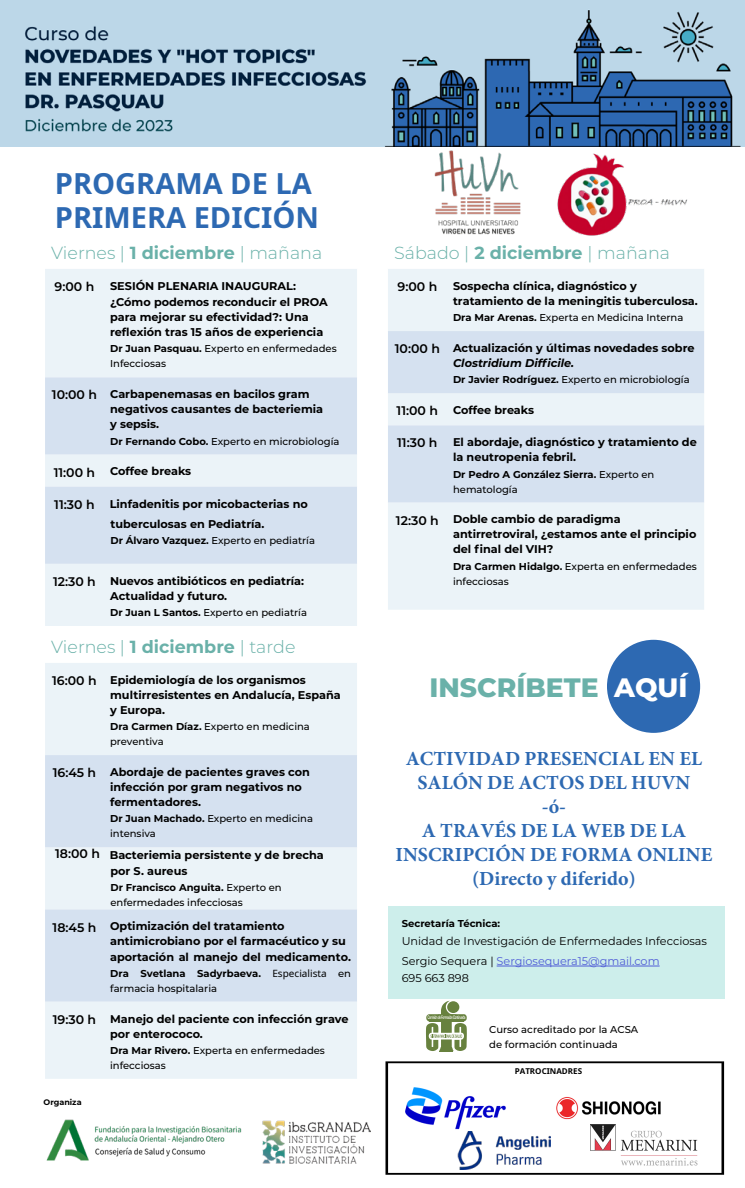
<style>
.page{position:relative;width:745px;height:1188px;background:#fff}
.page>*{position:absolute;margin:0;border:0;box-sizing:border-box;transform-origin:0 0}
.t1{font:700 29px/34.8px "Noto Sans";color:#2d69b2}
.t2{font:800 26.62px "Montserrat";color:#6ab1a9}
.t3{font:700 20px/24px "Minion Pro";color:#2d69b2;text-align:center}
.t4{font:300 17.5px "Montserrat";color:#6ab1a9}
.t5{font:600 12.5px "Montserrat";color:#000}
.t6{font:700 11.25px/15px "Montserrat";color:#000}
.t7{font:11.25px/20px "Montserrat";color:#000}
.t8{font:500 10px/15px "Montserrat";color:#000}
.t9{font:700 10px/14.6px "Montserrat";color:#000}
.t10{font:700 8px "Noto Sans";color:#000}
.t11{font:700 8px "Montserrat";color:#000}
.s1{font-weight:700}
.s2{font-weight:600;font-size:12.5px}
.s3{font-family:"Noto Sans";font-weight:400}
.s4{font-weight:500}
.s5{font-style:italic}
.s6{color:#fff}
.s7{color:#4f5cd6}
</style>
<div class="page">
<img style="left:385px;top:1061px;width:340px;height:114px">
<div style="left:388px;top:906px;width:335px;height:92px;background:#cdeeeb"></div>
<hr style="left:496px;top:965px;width:163px;height:1px;background:#4f5cd6">
<img style="left:0;top:0;width:744px;height:147px">
<img style="left:423px;top:138px;width:108px;height:97px">
<div style="left:45px;top:269px;width:312px;height:357px;background:#ebf3f8"></div>
<svg style="left:45px;top:377px;width:312px;height:187px;fill:#d5e1f0"></svg>
<div style="left:45px;top:663px;width:312px;height:415px;background:#ebf3f8"></div>
<svg style="left:45px;top:755px;width:312px;height:246px;fill:#d5e1f0"></svg>
<div style="left:388px;top:269px;width:315px;height:340px;background:#ebf3f8"></div>
<svg style="left:388px;top:331px;width:315px;height:171px;fill:#d5e1f0"></svg>
<img style="left:557px;top:153px;width:130px;height:83px">
<img style="left:46px;top:1119px;width:196px;height:41px">
<img style="left:262px;top:1120px;width:108px;height:44px">
<svg style="left:426px;top:1000px;width:40px;height:52px"></svg>
<div style="left:447px;top:1001px;width:12px;height:12px;background:#67813e;border-radius:50%"></div>
<div style="left:606px;top:640px;width:93px;height:93px;background:#2d69b2;border-radius:50%"></div>
<img style="left:401px;top:1083px;width:107px;height:50px">
<img style="left:554px;top:1079px;width:108px;height:57px">
<img style="left:589px;top:1124px;width:108px;height:43px">
<img style="left:457px;top:1131px;width:93px;height:38px">
<h1 class="t1" style="left:55px;top:166px;width:265px">PROGRAMA DE LA<br>PRIMERA EDICIÓN</h1>
<h3 class="t4" style="left:51px;top:241px;width:272px">Viernes | <span class="s1">1 diciembre</span> | mañana</h3>
<p class="t5" style="left:55px;top:278px;width:41px">9:00 h</p>
<p class="t6" style="left:110px;top:277px;width:219px;line-height:16.2px">SESIÓN PLENARIA INAUGURAL: ¿Cómo podemos reconducir el PROA</p>
<p class="t6" style="left:110px;top:309px;width:214px">para mejorar su efectividad?: Una reflexión tras 15 años de experiencia</p>
<p class="t8" style="left:110px;top:341px;width:228px"><span class="s1">Dr Juan Pasquau.</span> Experto en enfermedades<br>Infecciosas</p>
<p class="t6" style="left:110px;top:386px;width:214px;text-indent:-58px"><span class="s2">10:00 h</span> Carbapenemasas en bacilos gram negativos causantes de bacteriemia y sepsis.</p>
<p class="t8" style="left:110px;top:433px;width:231px"><span class="s1">Dr Fernando Cobo.</span> Experto en microbiología</p>
<p class="t6" style="left:54px;top:463px;width:139px"><span class="s2">11:00 h</span> Coffee breaks</p>
<p class="t5" style="left:54px;top:495px;width:42px">11:30 h</p>
<p class="t6" style="left:110px;top:495px;width:199px">Linfadenitis por micobacterias no</p>
<p class="t6" style="left:110px;top:515px;width:155px">tuberculosas en Pediatría.</p>
<p class="t8" style="left:110px;top:532px;width:206px"><span class="s1">Dr Álvaro Vazquez.</span> Experto en pediatría</p>
<p class="t6" style="left:110px;top:572px;width:195px;text-indent:-57px"><span class="s2">12:30 h</span> Nuevos antibióticos en pediatría:<br>Actualidad y futuro.</p>
<p class="t8" style="left:110px;top:604px;width:198px"><span class="s1">Dr Juan L Santos.</span> Experto en pediatría</p>
<h3 class="t4" style="left:51px;top:635px;width:245px">Viernes | <span class="s1">1 diciembre</span> | tarde</h3>
<p class="t6" style="left:110px;top:671px;width:232px;text-indent:-58px"><span class="s2">16:00 h</span> Epidemiología de los organismos multirresistentes en Andalucía, España y Europa.</p>
<p class="t8" style="left:110px;top:718px;width:201px"><span class="s1">Dra Carmen Díaz.</span> Experto en medicina preventiva</p>
<p class="t6" style="left:110px;top:764px;width:201px;text-indent:-57px"><span class="s2">16:45 h</span> Abordaje de pacientes graves con infección por gram negativos no fermentadores.</p>
<p class="t8" style="left:110px;top:810px;width:204px"><span class="s1">Dr Juan Machado.</span> Experto en medicina intensiva</p>
<p class="t5" style="left:55px;top:844px;width:46px">18:00 h</p>
<p class="t6" style="left:110px;top:846px;width:215px">Bacteriemia persistente y de brecha</p>
<p class="t6" style="left:110px;top:862px;width:78px">por S. aureus</p>
<p class="t8" style="left:110px;top:879px;width:173px"><span class="s1">Dr Francisco Anguita.</span> Experto en enfermedades infecciosas</p>
<p class="t6" style="left:110px;top:918px;width:242px;line-height:15.4px;text-indent:-57px"><span class="s2">18:45 h</span> Optimización del tratamiento antimicrobiano por el farmacéutico y su aportación al manejo del medicamento.</p>
<p class="t9" style="left:110px;top:965px;width:242px">Dra Svetlana Sadyrbaeva. <span class="s3">Especialista</span> <span class="s4">en farmacia hospitalaria</span></p>
<p class="t6" style="left:110px;top:1010px;width:240px;text-indent:-57px"><span class="s2">19:30 h</span> Manejo del paciente con infección grave por enterococo.</p>
<p class="t8" style="left:110px;top:1042px;width:216px"><span class="s1">Dra Mar Rivero.</span> Experta en enfermedades infecciosas</p>
<p class="t11" style="left:44px;top:1096px;width:39px">Organiza</p>
<h3 class="t4" style="left:394px;top:241px;width:277px">Sábado | <span class="s1">2 diciembre</span> | mañana</h3>
<p class="t5" style="left:397px;top:278px;width:41px">9:00 h</p>
<p class="t6" style="left:452px;top:278px;width:246px">Sospecha clínica, diagnóstico y tratamiento de la meningitis tuberculosa.</p>
<p class="t8" style="left:452px;top:309px;width:232px"><span class="s1">Dra Mar Arenas.</span> Experta en Medicina Interna</p>
<p class="t6" style="left:452px;top:340px;width:243px;text-indent:-58px"><span class="s2">10:00 h</span> Actualización y últimas novedades sobre<br><span class="s5">Clostridium Difficile.</span></p>
<p class="t8" style="left:452px;top:372px;width:238px"><span class="s1">Dr Javier Rodríguez.</span> Experto en microbiología</p>
<p class="t6" style="left:396px;top:402px;width:139px"><span class="s2">11:00 h</span> Coffee breaks</p>
<p class="t6" style="left:452px;top:434px;width:245px;text-indent:-56px"><span class="s2">11:30 h</span> El abordaje, diagnóstico y tratamiento de la neutropenia febril.</p>
<p class="t9" style="left:452px;top:466px;width:203px;line-height:15px">Dr Pedro A González Sierra. <span class="s4">Experto en hematología</span></p>
<p class="t6" style="left:452px;top:511px;width:245px;text-indent:-57px"><span class="s2">12:30 h</span> Doble cambio de paradigma antirretroviral, ¿estamos ante el principio del final del VIH?</p>
<p class="t8" style="left:452px;top:558px;width:245px"><span class="s1">Dra Carmen Hidalgo.</span> Experta en enfermedades infecciosas</p>
<h2 class="t2" style="left:429px;top:668px;width:259px">INSCRÍBETE <span class="s6">AQUÍ</span></h2>
<h3 class="t3" style="left:395px;top:746px;width:318px">ACTIVIDAD PRESENCIAL EN EL<br>SALÓN DE ACTOS DEL HUVN<br>-ó-<br>A TRAVÉS DE LA WEB DE LA<br>INSCRIPCIÓN DE FORMA ONLINE (Directo y diferido)</h3>
<p class="t9" style="left:401px;top:916px;width:100px">Secretaría Técnica:</p>
<p class="t7" style="left:401px;top:930px;width:307px">Unidad de Investigación de Enfermedades Infecciosas<br>Sergio Sequera | <span class="s7">Sergiosequera15@gmail.com</span></p>
<p class="t7" style="left:401px;top:968px;width:69px">695 663 898</p>
<p class="t8" style="left:489px;top:1022px;width:150px">Curso acreditado por la ACSA de formación continuada</p>
<p class="t10" style="left:514px;top:1065px;width:69px">PATROCINADRES</p>
</div>
